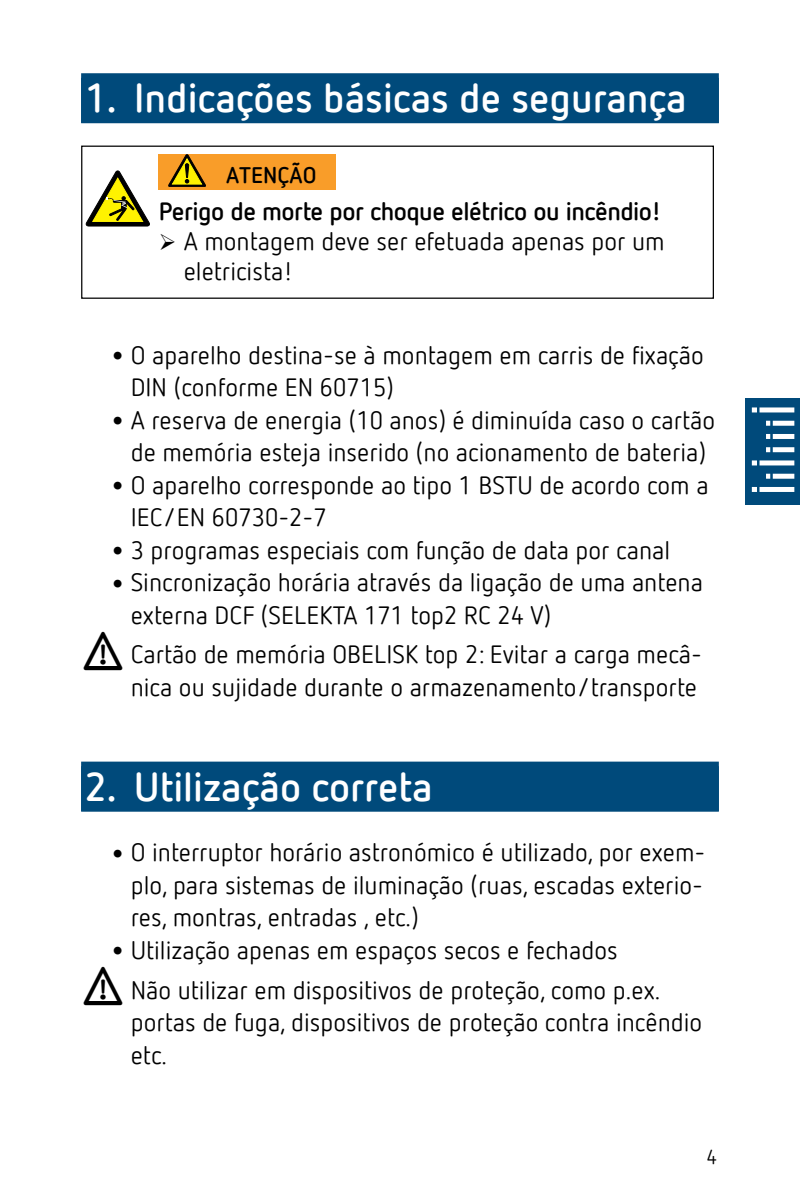
<style>
.page{position:relative;width:800px;height:1200px;background:#fff}
.page>*{position:absolute;margin:0;border:0;box-sizing:border-box;transform-origin:0 0}
.t1{font:700 40px "Netto Offc Pro";color:#fff}
.t2{font:25px/32.5px "Netto Offc Pro";color:#000}
.t3{font:700 25px "Netto Offc Pro";letter-spacing:-.02em;color:#000}
.t4{font:700 22.5px "Netto Offc Pro";color:#000}
.t5{font:20px "Netto Offc Pro";color:#000}
.s1{font-size:45px}
</style>
<div class="page">
<div style="left:745px;top:398px;width:55px;height:106px;background:#004a7b"></div>
<div style="left:752px;top:407px;width:42px;height:5px;background:#fff"></div>
<div style="left:766px;top:421px;width:28px;height:5px;background:#fff"></div>
<div style="left:766px;top:434px;width:28px;height:5px;background:#fff"></div>
<div style="left:766px;top:447px;width:28px;height:5px;background:#fff"></div>
<div style="left:766px;top:474px;width:28px;height:5px;background:#fff"></div>
<div style="left:752px;top:460px;width:42px;height:5px;background:#fff"></div>
<div style="left:752px;top:487px;width:42px;height:5px;background:#fff"></div>
<hr style="left:757px;top:406px;width:3px;height:92px;background:#004a7b">
<hr style="left:770px;top:419px;width:3px;height:36px;background:#004a7b">
<hr style="left:770px;top:470px;width:3px;height:14px;background:#004a7b">
<div style="left:81px;top:73px;width:638px;height:50px;background:#004a7b"></div>
<div style="left:81px;top:762px;width:638px;height:50px;background:#004a7b"></div>
<div style="left:81px;top:146px;width:633px;height:153px;border:1px solid #000"></div>
<svg style="left:86px;top:171px;width:64px;height:55px"></svg>
<div style="left:159px;top:154px;width:177px;height:36px;background:#f99d29"></div>
<svg style="left:168px;top:155px;width:38px;height:32px"></svg>
<div style="left:185px;top:164px;width:4px;height:14px;border:1px solid #000;border-radius:2px"></div>
<h1 class="t1" style="left:85px;top:71px;width:604px">1. Indicações básicas de segurança</h1>
<p class="t4" style="left:226px;top:160px;width:92px">ATENÇÃO</p>
<p class="t3" style="left:159px;top:194px;width:504px">Perigo de morte por choque elétrico ou incêndio!</p>
<p class="t2" style="left:184px;top:225px;width:483px;line-height:30px">A montagem deve ser efetuada apenas por um eletricista!</p>
<p class="t2" style="left:131px;top:338px;width:575px;text-indent:-25px"><span class="s1">•</span>O aparelho destina-se à montagem em carris de fixação<br>DIN (conforme EN 60715)</p>
<p class="t2" style="left:131px;top:403px;width:586px;text-indent:-25px"><span class="s1">•</span>A reserva de energia (10 anos) é diminuída caso o cartão de memória esteja inserido (no acionamento de bateria)</p>
<p class="t2" style="left:131px;top:468px;width:579px;text-indent:-25px"><span class="s1">•</span>O aparelho corresponde ao tipo 1 BSTU de acordo com a<br>IEC/EN 60730-2-7</p>
<p class="t2" style="left:106px;top:533px;width:566px"><span class="s1">•</span>3 programas especiais com função de data por canal</p>
<p class="t2" style="left:131px;top:565px;width:574px;text-indent:-25px"><span class="s1">•</span>Sincronização horária através da ligação de uma antena externa DCF (SELEKTA 171 top2 RC 24 V)</p>
<p class="t2" style="left:131px;top:638px;width:573px">Cartão de memória OBELISK top 2: Evitar a carga mecâ&shy;nica ou sujidade durante o armazenamento/transporte</p>
<h1 class="t1" style="left:85px;top:760px;width:349px">2. Utilização correta</h1>
<p class="t2" style="left:131px;top:836px;width:576px;text-align:justify;text-indent:-25px"><span class="s1">•</span>O interruptor horário astronómico é utilizado, por exem&shy;plo, para sistemas de iluminação (ruas, escadas exterio&shy;res, montras, entradas , etc.)</p>
<p class="t2" style="left:131px;top:930px;width:531px;line-height:39.5px;text-indent:-25px"><span class="s1">•</span>Utilização apenas em espaços secos e fechados<br>Não utilizar em dispositivos de proteção, como p.ex.</p>
<p class="t2" style="left:131px;top:1005px;width:573px">portas de fuga, dispositivos de proteção contra incêndio etc.</p>
<p class="t5" style="left:707px;top:1144px;width:12px">4</p>
</div>
